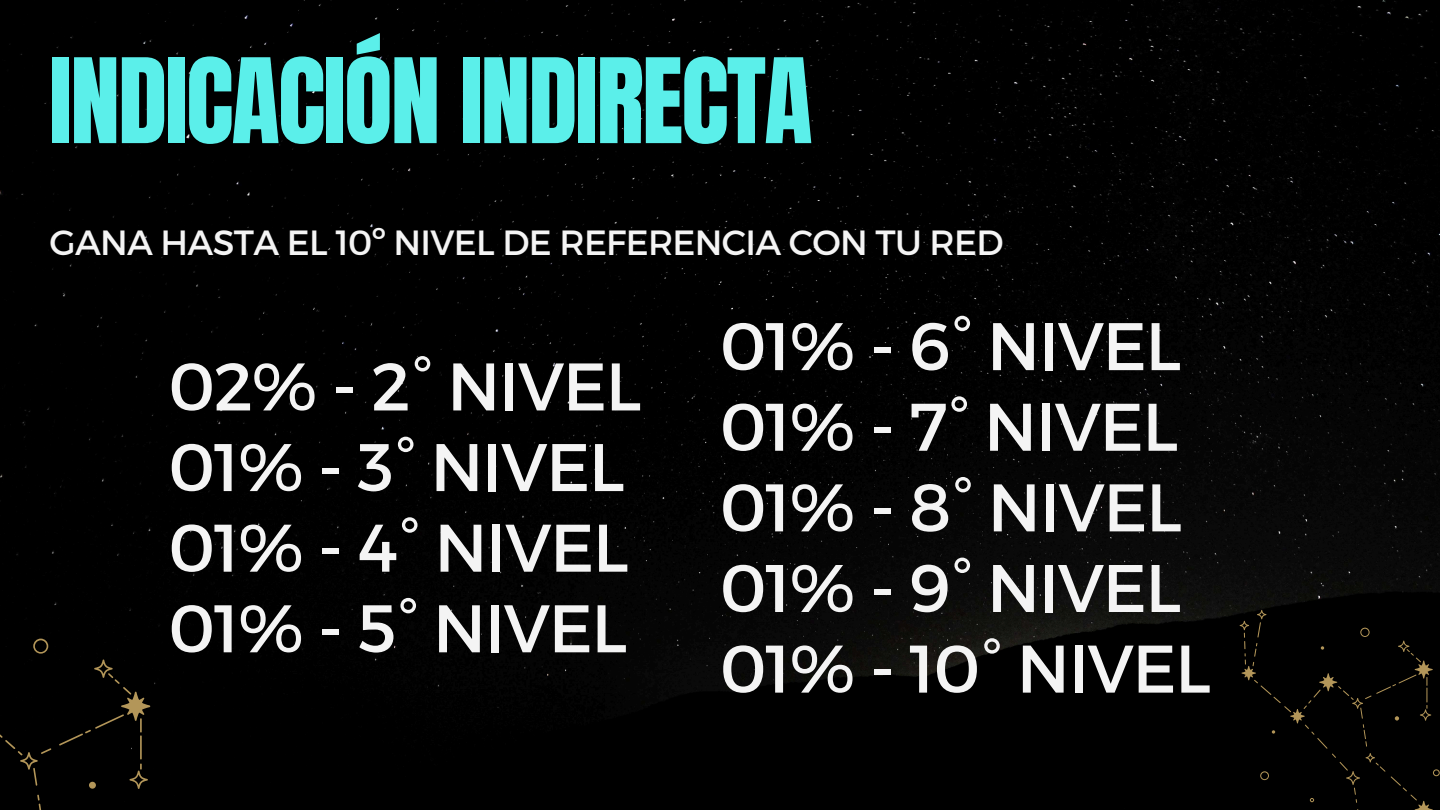
<style>
.page{position:relative;width:1440px;height:810px;background:#000}
.page>*{position:absolute;margin:0;border:0;box-sizing:border-box;transform-origin:0 0}
.t1{font:100px "Anton";letter-spacing:-.02em;color:#5befea}
.t2{font:67.2px "Montserrat";letter-spacing:-.02em;color:#f4f4f4}
.t3{font:35px "Montserrat";letter-spacing:-.02em;color:#f4f4f4}
</style>
<div class="page">
<div style="left:1240px;top:610px;width:200px;height:200px;background:#000"></div>
<div style="left:0;top:610px;width:162px;height:200px;background:#000"></div>
<p class="t1" style="left:50px;top:29px;width:765px">INDICACIÓN INDIRECTA</p>
<p class="t3" style="left:50px;top:220px;width:955px">GANA HASTA EL 10º NIVEL DE REFERENCIA CON TU RED</p>
<h1 class="t2" style="left:169px;top:343px;width:474px">02% - 2° NIVEL</h1>
<p class="t2" style="left:169px;top:423px;width:458px">01% - 3° NIVEL</p>
<p class="t2" style="left:169px;top:504px;width:462px">01% - 4° NIVEL</p>
<p class="t2" style="left:169px;top:585px;width:460px">01% - 5° NIVEL</p>
<p class="t2" style="left:720px;top:303px;width:463px">01% - 6° NIVEL</p>
<p class="t2" style="left:720px;top:383px;width:460px">01% - 7° NIVEL</p>
<p class="t2" style="left:720px;top:464px;width:464px">01% - 8° NIVEL</p>
<p class="t2" style="left:720px;top:544px;width:463px">01% - 9° NIVEL</p>
<p class="t2" style="left:720px;top:625px;width:493px">01% - 10° NIVEL</p>
</div>
